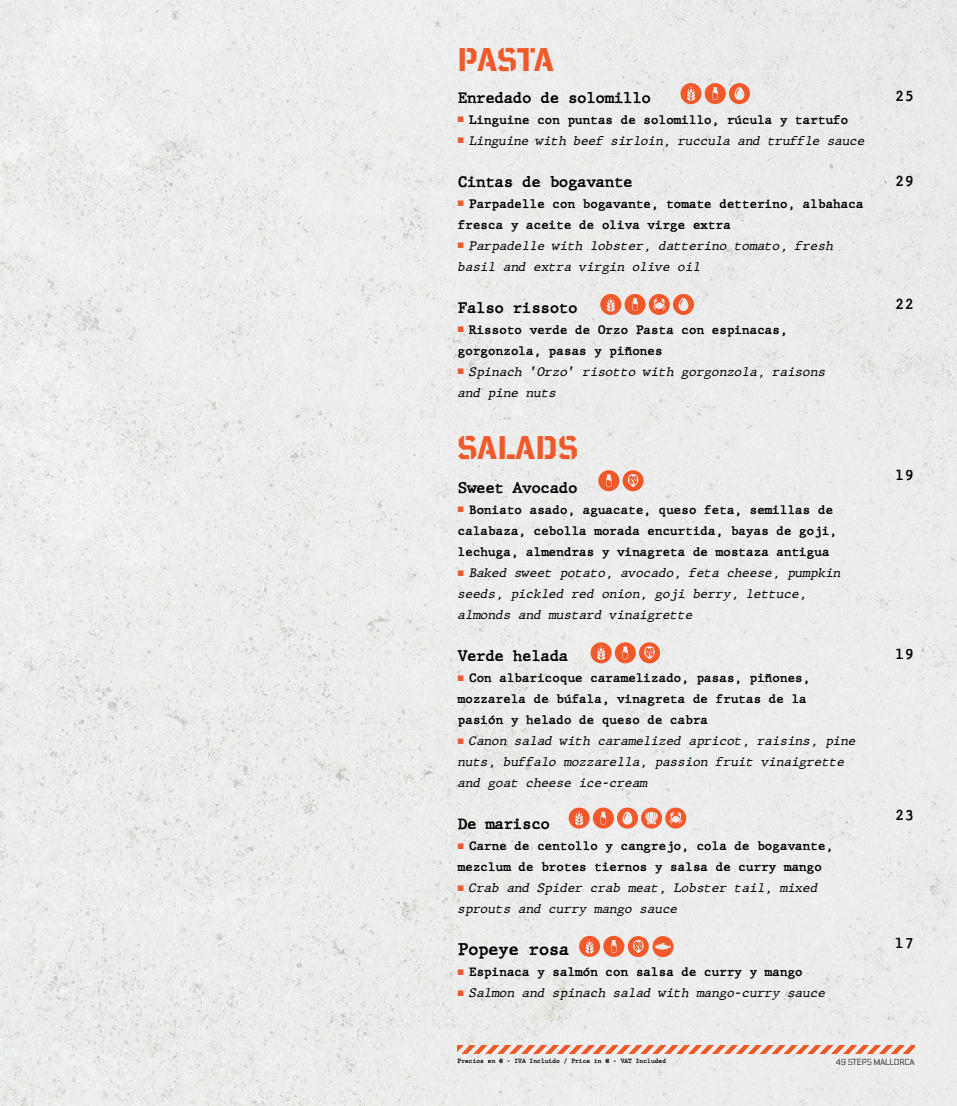
<style>
.page{position:relative;width:957px;height:1106px;background:#ececec}
.page>*{position:absolute;margin:0;border:0;box-sizing:border-box;transform-origin:0 0}
.t1{font:700 33px "TT Mussels Stencil";color:#f1592a}
.t2{font:16.5px "JMH Typewritermono";letter-spacing:-.12em;color:#000}
.t3{font:15px "JMH Typewritermono";letter-spacing:-.12em;color:#000}
.t4{font:13.5px "JMH Typewritermono";color:#000}
.t5{font:12px/21px "JMH Typewritermono";letter-spacing:-.1em;color:#000}
.t6{font:italic 12px/21px "JMH Typewritermono";letter-spacing:-.1em;color:#000}
.t7{font:9px "TT Mussels Stencil";letter-spacing:-.01em;color:#000}
.t8{font:6px "JMH Typewritermono";letter-spacing:-.1em;color:#000}
.s1{font-family:"Arial";font-weight:900;color:#f1592a}
.s2{font-family:"Arial";font-weight:900;font-style:normal;color:#f1592a}
</style>
<div class="page">
<img style="left:457px;top:1045px;width:457px;height:8px">
<svg style="left:600px;top:294px;width:94px;height:21px;background:#ee977c"></svg>
<svg style="left:680px;top:83px;width:70px;height:21px"></svg>
<svg style="left:598px;top:470px;width:45px;height:21px"></svg>
<svg style="left:590px;top:642px;width:70px;height:21px"></svg>
<svg style="left:568px;top:807px;width:118px;height:21px;background:#ee9b82"></svg>
<svg style="left:579px;top:935px;width:94px;height:22px;background:#ee987d"></svg>
<p class="t1" style="left:457px;top:40px;width:98px">PASTA</p>
<p class="t3" style="left:457px;top:88px;width:196px">Enredado de solomillo</p>
<p class="t5" style="left:457px;top:109px;width:393px"><span class="s1">■</span> Linguine con puntas de solomillo, rúcula y tartufo</p>
<p class="t6" style="left:457px;top:130px;width:410px"><span class="s2">■</span> Linguine with beef sirloin, ruccula and truffle sauce</p>
<p class="t3" style="left:457px;top:172px;width:178px">Cintas de bogavante</p>
<p class="t5" style="left:457px;top:193px;width:408px"><span class="s1">■</span> Parpadelle con bogavante, tomate detterino, albahaca fresca y aceite de oliva virge extra</p>
<p class="t6" style="left:457px;top:235px;width:378px"><span class="s2">■</span> Parpadelle with lobster, datterino tomato, fresh basil and extra virgin olive oil</p>
<p class="t3" style="left:457px;top:298px;width:123px">Falso rissoto</p>
<p class="t5" style="left:457px;top:319px;width:332px"><span class="s1">■</span> Rissoto verde de Orzo Pasta con espinacas, gorgonzola, pasas y piñones</p>
<p class="t6" style="left:457px;top:361px;width:370px"><span class="s2">■</span> Spinach ‘Orzo’ risotto with gorgonzola, raisons</p>
<p class="t6" style="left:457px;top:382px;width:101px">and pine nuts</p>
<p class="t1" style="left:457px;top:428px;width:123px">SALADS</p>
<p class="t3" style="left:457px;top:478px;width:123px">Sweet Avocado</p>
<p class="t5" style="left:457px;top:499px;width:378px"><span class="s1">■</span> Boniato asado, aguacate, queso feta, semillas de</p>
<p class="t5" style="left:457px;top:520px;width:382px">calabaza, cebolla morada encurtida, bayas de goji, lechuga, almendras y vinagreta de mostaza antigua</p>
<p class="t6" style="left:457px;top:562px;width:386px"><span class="s2">■</span> Baked sweet potato, avocado, feta cheese, pumpkin</p>
<p class="t6" style="left:457px;top:583px;width:352px">seeds, pickled red onion, goji berry, lettuce, almonds and mustard vinaigrette</p>
<p class="t3" style="left:457px;top:646px;width:113px">Verde helada</p>
<p class="t5" style="left:457px;top:667px;width:355px"><span class="s1">■</span> Con albaricoque caramelizado, pasas, piñones,</p>
<p class="t5" style="left:457px;top:688px;width:352px">mozzarela de búfala, vinagreta de frutas de la pasión y helado de queso de cabra</p>
<p class="t6" style="left:457px;top:730px;width:401px"><span class="s2">■</span> Canon salad with caramelized apricot, raisins, pine nuts, buffalo mozzarella, passion fruit vinaigrette and goat cheese ice-cream</p>
<p class="t3" style="left:457px;top:814px;width:95px">De marisco</p>
<p class="t5" style="left:457px;top:835px;width:378px"><span class="s1">■</span> Carne de centollo y cangrejo, cola de bogavante,</p>
<p class="t5" style="left:457px;top:856px;width:367px">mezclum de brotes tiernos y salsa de curry mango</p>
<p class="t6" style="left:457px;top:877px;width:363px"><span class="s2">■</span> Crab and Spider crab meat, Lobster tail, mixed sprouts and curry mango sauce</p>
<p class="t2" style="left:457px;top:939px;width:115px">Popeye rosa</p>
<p class="t5" style="left:457px;top:961px;width:348px"><span class="s1">■</span> Espinaca y salmón con salsa de curry y mango</p>
<p class="t6" style="left:457px;top:982px;width:370px"><span class="s2">■</span> Salmon and spinach salad with mango-curry sauce</p>
<p class="t4" style="left:894px;top:88px;width:21px">25</p>
<p class="t4" style="left:894px;top:173px;width:21px">29</p>
<p class="t4" style="left:894px;top:295px;width:21px">22</p>
<p class="t4" style="left:894px;top:467px;width:21px">19</p>
<p class="t4" style="left:894px;top:645px;width:21px">19</p>
<p class="t4" style="left:894px;top:806px;width:21px">23</p>
<p class="t4" style="left:894px;top:935px;width:21px">17</p>
<p class="t8" style="left:457px;top:1056px;width:211px">Precios en € - IVA Incluido / Price in € - VAT Included</p>
<p class="t7" style="left:836px;top:1056px;width:80px">49 STEPS MALLORCA</p>
</div>
